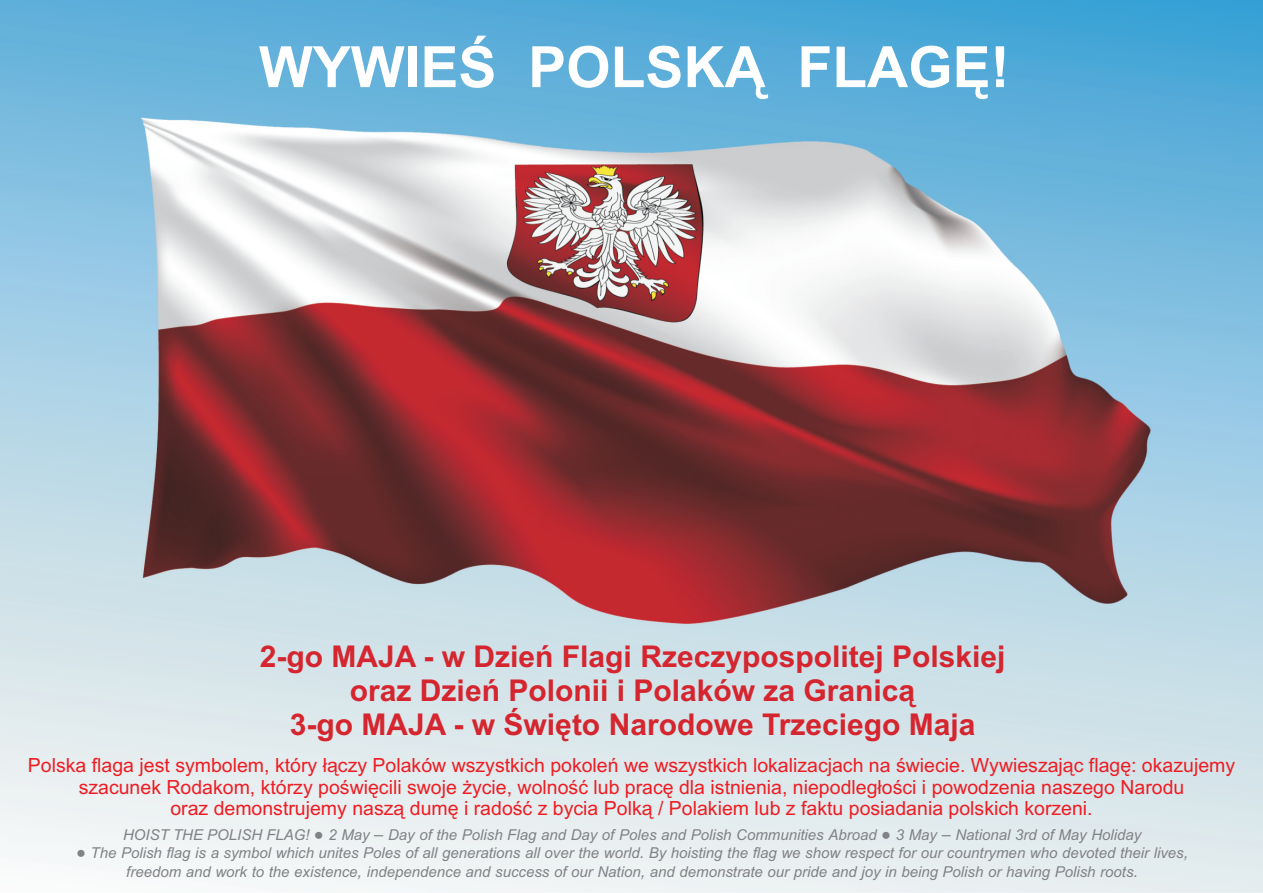
<style>
.page{position:relative;width:1263px;height:893px;background:#fff}
.page>*{position:absolute;margin:0;border:0;box-sizing:border-box;transform-origin:0 0}
.t1{font:700 57px "Arial";color:#fff}
.t2{font:700 30px/33.5px "Arial";color:#d5252e;text-align:center}
.t3{font:19.5px/21.8px "Arial";color:#ee1d23;text-align:center}
.t4{font:italic 15px/18.5px "Arial";color:#808285;text-align:center}
.s1{font-size:16.5px}
</style>
<div class="page">
<img style="left:0;top:0;width:1263px;height:893px">
<h1 class="t1" style="left:259px;top:46px;width:752px">WYWIEŒ POLSK¥ FLAGÊ!</h1>
<h2 class="t2" style="left:260px;top:643px;width:747px">2-go MAJA - w Dzieñ Flagi Rzeczypospolitej Polskiej oraz Dzieñ Polonii i Polaków za Granic¹<br>3-go MAJA - w Œwiêto Narodowe Trzeciego Maja</h2>
<p class="t3" style="left:28px;top:756px;width:1209px">Polska flaga jest symbolem, który ³¹czy Polaków wszystkich pokoleñ we wszystkich lokalizacjach na œwiecie. Wywieszaj¹c flagê: okazujemy szacunek Rodakom, którzy poœwiêcili swoje ¿ycie, wolnoœæ lub pracê dla istnienia, niepodleg³oœci i powodzenia naszego Narodu<br>oraz demonstrujemy nasz¹ dumê i radoœæ z bycia Polk¹ / Polakiem lub z faktu posiadania polskich korzeni.</p>
<p class="t4" style="left:76px;top:827px;width:1114px">HOIST THE POLISH FLAG! <span class="s1">?</span> 2 May <span class="s1">–</span> Day of the Polish Flag and Day of Poles and Polish Communities Abroad <span class="s1">?</span> 3 May <span class="s1">–</span> National 3rd of May Holiday<br><span class="s1">?</span> The Polish flag is a symbol which unites Poles of all generations all over the world<span class="s1">.</span> By hoisting the flag we show respect for our countrymen who devoted their lives<span class="s1">, </span>freedom and work to the existence<span class="s1">,</span> independence and success of our Nation<span class="s1">,</span> and demonstrate our pride and joy in being Polish or having Polish roots<span class="s1">.</span></p>
</div>
